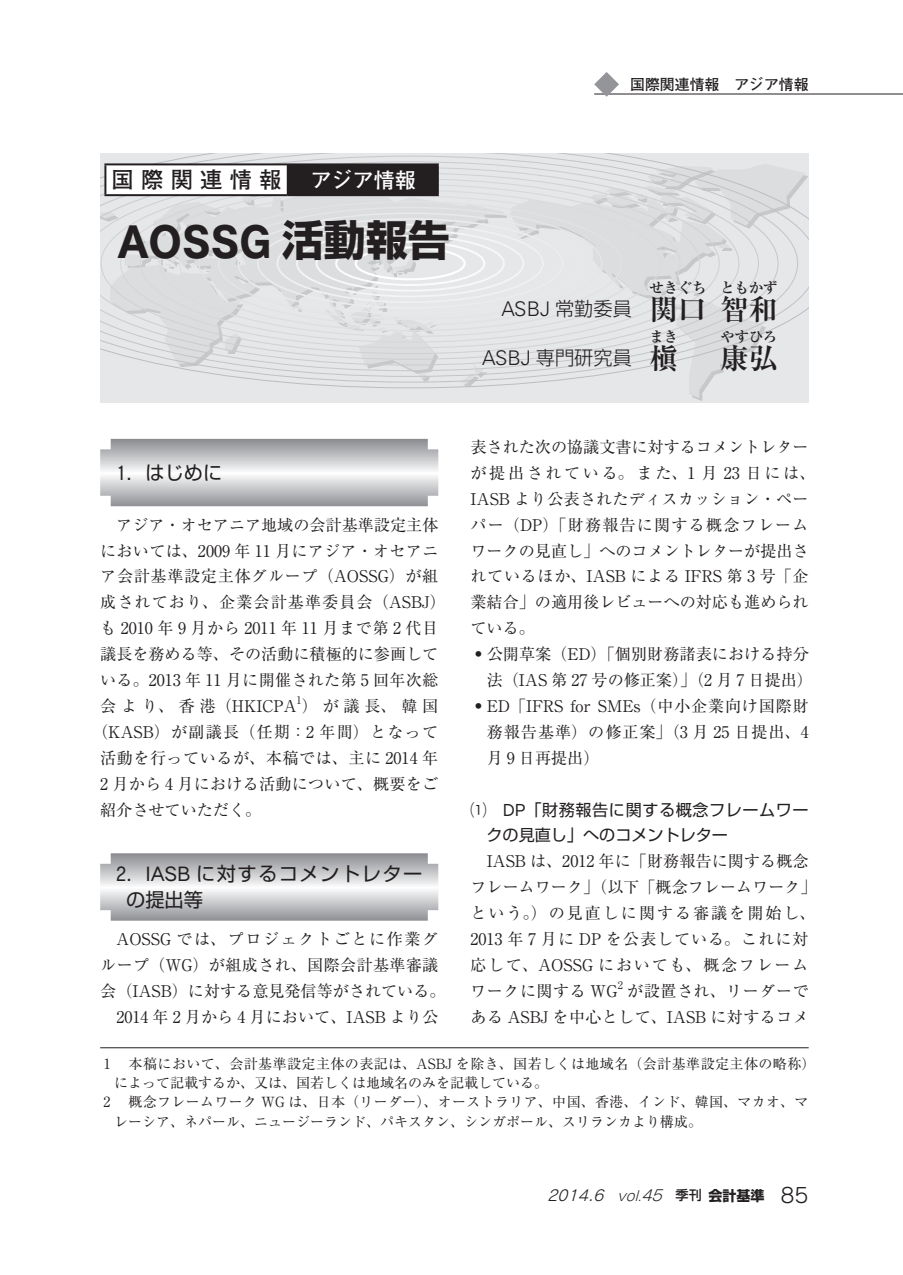
<style>
.page{position:relative;width:903px;height:1275px;background:#fff}
.page>*{position:absolute;margin:0;border:0;box-sizing:border-box;transform-origin:0 0}
.t1{font:44.1px "Cezanne Pro B";color:#231f20}
.t2{font:700 28.35px "Ryumin Pr 5";color:#231f20}
.t3{font:700 22.4px "Futo Go B101 Pr 5";letter-spacing:.325em;color:#231f20}
.t4{font:700 21px "Futo Go B101 Pr 5";color:#fff}
.t5{font:300 20.3px "Univers LT Std";color:#231f20}
.t6{font:19.25px/26.2px "Shin Go Pr 5";letter-spacing:.075em;color:#231f20}
.t7{font:300 19.25px "Shin Go Pr 5";color:#231f20}
.t8{font:16.1px/25.9px "Ryumin Pr 5";letter-spacing:.005em;color:#231f20;text-align:center}
.t9{font:16.1px/25.9px "Ryumin Pr 5";letter-spacing:.03em;color:#231f20}
.t10{font:16.1px/25.9px "Shin Go Pr 5";letter-spacing:.035em;color:#231f20}
.t11{font:16.1px "Ryumin Pr 5";letter-spacing:.04em;color:#231f20}
.t12{font:16.1px "Ryumin Pr 5";letter-spacing:.075em;color:#231f20}
.t13{font:16.1px "Ryumin Pr 5";letter-spacing:.06em;color:#231f20}
.t14{font:16.1px "Ryumin Pr 5";letter-spacing:.165em;color:#231f20}
.t15{font:italic 14.88px "Rodin Pro M";color:#231f20}
.t16{font:700 14.88px "Futo Go B101 Pr 5";color:#231f20}
.t17{font:700 14.17px "Ryumin Pr 5";color:#231f20}
.t18{font:14px/19.2px "Ryumin Pr 5";color:#231f20}
.t19{font:14px/19.2px "Ryumin Pr 5";letter-spacing:.025em;color:#231f20}
.t20{font:10.5px "Ryumin Pr 5";color:#231f20}
.s1{font-family:"Shin Go Pr 5";font-weight:700;font-size:42px}
.s2{font-family:"Shin Go Pr 5";font-size:19.25px}
.s3{font-family:"Ryumin Pr 5";font-weight:700;font-size:28.35px}
.s4{font-family:"Univers LT Std";font-size:20.3px}
.s5{font-family:"Cezanne Pro M";font-size:20.3px}
.s6{font-family:"Century Std";font-weight:300;font-size:17.15px}
.s7{font-family:"Shin Go Pr 5";font-weight:900}
.s8{font-family:"Cezanne Pro M";font-size:16.97px}
.s9{font-family:"Century Std";font-weight:300;font-size:14.88px}
.s10{font-family:"Gothic MB101 Pr 5";font-weight:300;font-size:13.65px}
.s11{font-family:"Gothic MB101 Pr 5";font-weight:300}
.s12{font-family:"Shin Go Pr 5";font-weight:500;font-style:normal;font-size:13.12px}
.s13{font-family:"Shin Go Pr 5";font-weight:700;font-style:normal;font-size:14px}
.s14{font-style:normal;font-size:20.47px}
</style>
<div class="page">
<hr style="left:594px;top:94px;width:309px;height:1px;background:#231f20">
<svg style="left:594px;top:72px;width:25px;height:25px"></svg>
<div style="left:100px;top:154px;width:709px;height:249px;background:#e6e7e9"></div>
<svg style="left:100px;top:154px;width:709px;height:234px"></svg>
<div style="left:105px;top:164px;width:183px;height:31px;background:#fff"></div>
<div style="left:288px;top:164px;width:150px;height:31px;background:#231f20"></div>
<hr style="left:104px;top:163px;width:184px;height:2px;background:#231f20">
<hr style="left:104px;top:165px;width:2px;height:29px;background:#231f20">
<hr style="left:288px;top:163px;width:151px;height:2px;background:#231f20">
<hr style="left:287px;top:165px;width:2px;height:29px;background:#231f20">
<hr style="left:437px;top:165px;width:2px;height:29px;background:#231f20">
<hr style="left:104px;top:194px;width:184px;height:2px;background:#231f20">
<hr style="left:288px;top:194px;width:151px;height:2px;background:#231f20">
<svg style="left:100px;top:439px;width:338px;height:67px;background:#c5c6c8"></svg>
<svg style="left:100px;top:853px;width:338px;height:68px;background:#c5c6c8"></svg>
<hr style="left:100px;top:1047px;width:709px;height:1px;background:#231f20">
<p class="t16" style="left:630px;top:72px;width:180px">国際関連情報　アジア情報</p>
<h3 class="t3" style="left:112px;top:162px;width:171px">国際関連情報</h3>
<h3 class="t4" style="left:311px;top:163px;width:106px">アジア情報</h3>
<h1 class="t1" style="left:118px;top:213px;width:334px">AOSSG <span class="s1">活動報告</span></h1>
<p class="t17" style="left:720px;top:277px;width:58px">ともかず</p>
<p class="t17" style="left:649px;top:277px;width:58px">せきぐち</p>
<h2 class="t2" style="left:678px;top:287px;width:30px">口</h2>
<h2 class="t2" style="left:720px;top:287px;width:58px">智和</h2>
<p class="t5" style="left:501px;top:297px;width:178px">ASBJ <span class="s2">常勤委員</span> <span class="s3">関</span></p>
<p class="t17" style="left:649px;top:326px;width:30px">まき</p>
<p class="t7" style="left:482px;top:342px;width:197px"><span class="s4">ASBJ</span> 専門研究員 <span class="s3">槇</span></p>
<p class="t17" style="left:720px;top:326px;width:58px">やすひろ</p>
<h2 class="t2" style="left:720px;top:336px;width:58px">康弘</h2>
<p class="t6" style="left:116px;top:458px;width:108px"><span class="s5">1</span>．はじめに</p>
<p class="t8" style="left:100px;top:510px;width:347px">アジア・オセアニア地域の会計基準設定主体<br>においては、2009 年 11 月にアジア・オセアニア会計基準設定主体グループ（AOSSG）が組成されており、企業会計基準委員会（ASB<span class="s6">J</span>）も 2010 年 9 月から 2011 年 11 月まで第 2 代目議長を務める等、その活動に積極的に参画している。2013 年 11 月に開催された第 5 回年次総会より、香港（HKICPA）が議長、韓国</p>
<p class="t20" style="left:297px;top:692px;width:7px">1</p>
<p class="t8" style="left:100px;top:718px;width:340px;text-align:justify;text-indent:-8px">（KASB）が副議長（任期：2 年間）となって活動を行っているが、本稿では、主に 2014 年2 月から 4 月における活動について、概要をご紹介させていただく。</p>
<p class="t6" style="left:126px;top:859px;width:298px;text-indent:-10px"><span class="s5">2</span>．<span class="s5">IASB</span> に対するコメントレターの提出等</p>
<p class="t8" style="left:100px;top:925px;width:347px">AOSSG では、プロジェクトごとに作業グ<br>ループ（WG）が組成され、国際会計基準審議会（IASB）に対する意見発信等がされている。<br>2014 年 2 月から 4 月において、IASB より公</p>
<p class="t8" style="left:470px;top:433px;width:340px">表された次の協議文書に対するコメントレター</p>
<p class="t14" style="left:470px;top:460px;width:346px">が提出されている。また、1 月 23 日には、</p>
<p class="t8" style="left:471px;top:485px;width:340px">IASB より公表されたディスカッション・ペー</p>
<p class="t12" style="left:470px;top:512px;width:340px">パー（DP）「財務報告に関する概念フレーム</p>
<p class="t8" style="left:470px;top:536px;width:340px">ワークの見直し」へのコメントレターが提出さ</p>
<p class="t11" style="left:470px;top:564px;width:340px">れているほか、IASB による IFRS 第 3 号「企</p>
<p class="t8" style="left:470px;top:588px;width:340px">業結合」の適用後レビューへの対応も進められ</p>
<p class="t8" style="left:470px;top:614px;width:66px">ている。</p>
<p class="t8" style="left:470px;top:640px;width:340px"><span class="s7">・</span>公開草案（ED）「個別財務諸表における持分</p>
<p class="t8" style="left:487px;top:666px;width:328px">法（IAS 第 27 号の修正案）」（2 月 7 日提出）</p>
<p class="t8" style="left:471px;top:692px;width:340px"><span class="s7">・</span>ED「IFRS for SMEs（中小企業向け国際財</p>
<p class="t13" style="left:487px;top:719px;width:323px">務報告基準）の修正案」（3 月 25 日提出、4</p>
<p class="t8" style="left:487px;top:744px;width:114px">月 9 日再提出）</p>
<p class="t10" style="left:486px;top:795px;width:324px;text-indent:-16px">⑴ <span class="s8">DP</span>「財務報告に関する概念フレームワークの見直し」へのコメントレター</p>
<p class="t9" style="left:470px;top:847px;width:348px;text-indent:16px">IASB は、2012 年に「財務報告に関する概念フレームワーク」（以下「概念フレームワーク」という。）の見直しに関する審議を開始し、<br>2013 年 7 月に DP を公表している。これに対応して、AOSSG においても、概念フレームワークに関する WG</p>
<p class="t20" style="left:618px;top:977px;width:7px">2</p>
<p class="t8" style="left:471px;top:977px;width:340px;text-align:right">が設置され、リーダーで<br>ある ASB<span class="s6">J</span> を中心として、IASB に対するコメ</p>
<p class="t19" style="left:104px;top:1053px;width:8px">1</p>
<p class="t19" style="left:114px;top:1053px;width:703px;text-indent:15px">本稿において、会計基準設定主体の表記は、ASB<span class="s9">J</span> を除き、国若しくは地域名（会計基準設定主体の略称）によって記載するか、又は、国若しくは地域名のみを記載している。</p>
<p class="t19" style="left:104px;top:1091px;width:8px">2</p>
<p class="t18" style="left:114px;top:1091px;width:696px;text-indent:14px">概念フレームワーク WG は、日本（リーダー）、オーストラリア、中国、香港、インド、韓国、マカオ、マレーシア、ネパール、ニュージーランド、パキスタン、シンガポール、スリランカより構成。</p>
<p class="t15" style="left:547px;top:1186px;width:263px">2014.6 <span class="s10">vol.</span><span class="s11">45</span> <span class="s12">季刊</span><span class="s13">会計基準</span> <span class="s14">8 5</span></p>
</div>
